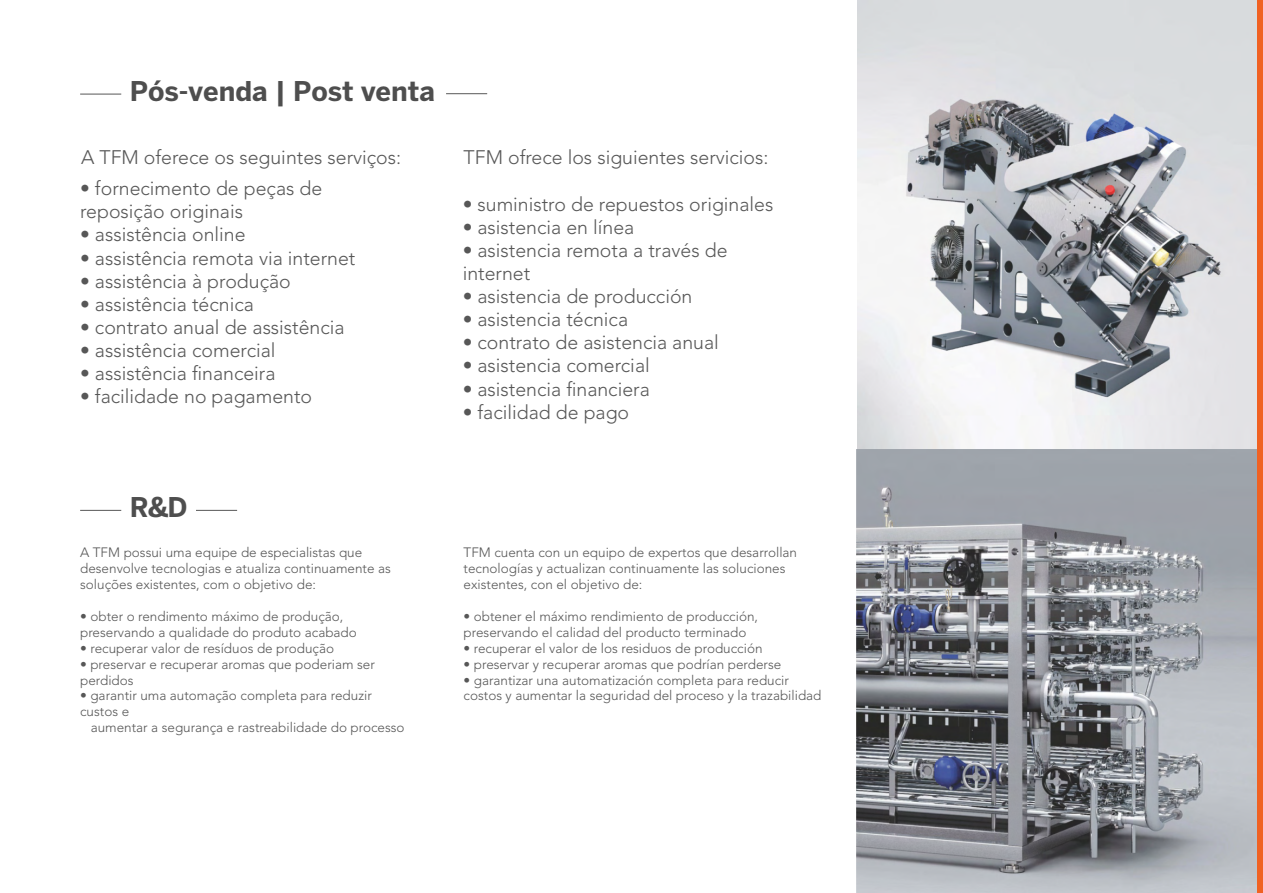
<style>
.page{position:relative;width:1263px;height:893px;background:#fff}
.page>*{position:absolute;margin:0;border:0;box-sizing:border-box;transform-origin:0 0}
.t1{font:700 27px "Benton Sans";color:#4e4e4e}
.t2{font:300 19.5px/23.1px "Avenir LT Std";color:#575757}
.t3{font:300 13.5px/15.9px "Avenir LT Std";color:#575757}
</style>
<div class="page">
<hr style="left:80px;top:94px;width:41px;height:1px;background:#575757">
<hr style="left:446px;top:93px;width:41px;height:1px;background:#575757">
<img style="left:856px;top:0;width:401px;height:893px">
<div style="left:1257px;top:0;width:6px;height:893px;background:#f06122"></div>
<hr style="left:80px;top:510px;width:41px;height:1px;background:#575757">
<hr style="left:196px;top:510px;width:41px;height:1px;background:#575757">
<h1 class="t1" style="left:130px;top:81px;width:307px">Pós-venda | Post venta</h1>
<h2 class="t2" style="left:81px;top:147px;width:322px">A TFM oferece os seguintes serviços:</h2>
<h2 class="t2" style="left:80px;top:179px;width:244px">• fornecimento de peças de reposição originais</h2>
<h2 class="t2" style="left:80px;top:225px;width:167px">• assistência online</h2>
<h2 class="t2" style="left:80px;top:248px;width:277px">• assistência remota via internet</h2>
<h2 class="t2" style="left:80px;top:271px;width:212px">• assistência à produção</h2>
<h2 class="t2" style="left:80px;top:294px;width:175px">• assistência técnica</h2>
<h2 class="t2" style="left:80px;top:317px;width:266px">• contrato anual de assistência</h2>
<h2 class="t2" style="left:80px;top:340px;width:197px">• assistência comercial</h2>
<h2 class="t2" style="left:80px;top:363px;width:197px">• assistência financeira</h2>
<h2 class="t2" style="left:80px;top:386px;width:233px">• facilidade no pagamento</h2>
<h1 class="t1" style="left:130px;top:497px;width:59px">R&amp;D</h1>
<p class="t3" style="left:80px;top:545px;width:312px">A TFM possui uma equipe de especialistas que desenvolve tecnologias e atualiza continuamente as soluções existentes, com o objetivo de:</p>
<p class="t3" style="left:80px;top:609px;width:278px">• obter o rendimento máximo de produção, preservando a qualidade do produto acabado</p>
<p class="t3" style="left:80px;top:641px;width:255px">• recuperar valor de resíduos de produção</p>
<p class="t3" style="left:80px;top:657px;width:296px">• preservar e recuperar aromas que poderiam ser perdidos</p>
<p class="t3" style="left:80px;top:689px;width:293px">• garantir uma automação completa para reduzir custos e</p>
<p class="t3" style="left:91px;top:721px;width:315px">aumentar a segurança e rastreabilidade do processo</p>
<h2 class="t2" style="left:464px;top:147px;width:306px">TFM ofrece los siguientes servicios:</h2>
<h2 class="t2" style="left:463px;top:195px;width:312px">• suministro de repuestos originales</h2>
<h2 class="t2" style="left:463px;top:218px;width:173px">• asistencia en línea</h2>
<h2 class="t2" style="left:463px;top:241px;width:266px">• asistencia remota a través de internet</h2>
<h2 class="t2" style="left:463px;top:287px;width:231px">• asistencia de producción</h2>
<h2 class="t2" style="left:463px;top:310px;width:167px">• asistencia técnica</h2>
<h2 class="t2" style="left:463px;top:333px;width:258px">• contrato de asistencia anual</h2>
<h2 class="t2" style="left:463px;top:356px;width:189px">• asistencia comercial</h2>
<h2 class="t2" style="left:463px;top:379px;width:189px">• asistencia financiera</h2>
<h2 class="t2" style="left:463px;top:402px;width:168px">• facilidad de pago</h2>
<p class="t3" style="left:464px;top:545px;width:335px">TFM cuenta con un equipo de expertos que desarrollan tecnologías y actualizan continuamente las soluciones existentes, con el objetivo de:</p>
<p class="t3" style="left:464px;top:609px;width:296px">• obtener el máximo rendimiento de producción, preservando el calidad del producto terminado</p>
<p class="t3" style="left:464px;top:641px;width:300px">• recuperar el valor de los residuos de producción</p>
<p class="t3" style="left:464px;top:657px;width:319px">• preservar y recuperar aromas que podrían perderse</p>
<p class="t3" style="left:464px;top:673px;width:359px">• garantizar una automatización completa para reducir costos y aumentar la seguridad del proceso y la trazabilidad</p>
</div>
